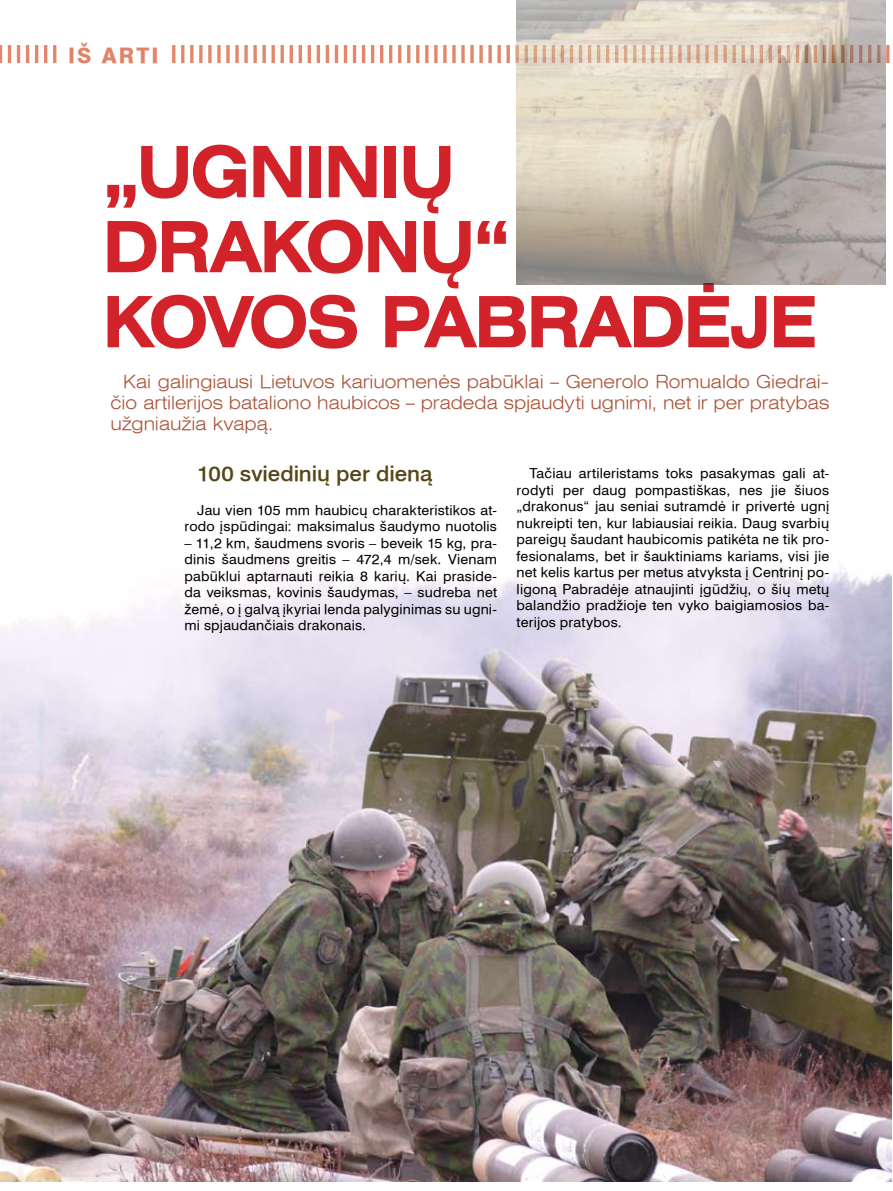
<style>
.page{position:relative;width:893px;height:1191px;background:#fff}
.page>*{position:absolute;margin:0;border:0;box-sizing:border-box;transform-origin:0 0}
.t1{font:700 expanded 70.95px/75px "Helvetica LT";letter-spacing:-.04em;color:#d2232a;scale:.89 1}
.t2{font:500 21px "Helvetica LT";letter-spacing:-.005em;color:#574417;scale:1.06 1}
.t3{font:800 21px "Helvetica LT";letter-spacing:.1em;color:#e18269}
.t4{font:300 expanded 18px/21px "Helvetica LT";letter-spacing:-.01em;color:#ab5439;text-align:justify}
.t5{font:13.5px/16.5px "Helvetica LT";letter-spacing:.01em;color:#000;text-align:justify;scale:1.06 1}
</style>
<div class="page">
<hr style="left:172px;top:45px;width:3px;height:18px;background:#e2866c">
<hr style="left:181px;top:45px;width:3px;height:18px;background:#e2866c">
<svg style="left:190px;top:45px;width:4px;height:18px"></svg>
<svg style="left:199px;top:45px;width:4px;height:18px"></svg>
<svg style="left:208px;top:45px;width:4px;height:18px"></svg>
<svg style="left:217px;top:45px;width:4px;height:18px"></svg>
<svg style="left:226px;top:45px;width:4px;height:18px"></svg>
<svg style="left:235px;top:45px;width:4px;height:18px"></svg>
<svg style="left:244px;top:45px;width:4px;height:18px"></svg>
<svg style="left:253px;top:45px;width:4px;height:18px"></svg>
<svg style="left:262px;top:45px;width:4px;height:18px"></svg>
<svg style="left:271px;top:45px;width:4px;height:18px"></svg>
<hr style="left:281px;top:45px;width:3px;height:18px;background:#e2866c">
<hr style="left:290px;top:45px;width:3px;height:18px;background:#e2866c">
<hr style="left:299px;top:45px;width:3px;height:18px;background:#e2866c">
<hr style="left:308px;top:45px;width:3px;height:18px;background:#e2866c">
<hr style="left:317px;top:45px;width:3px;height:18px;background:#e2866c">
<hr style="left:326px;top:45px;width:3px;height:18px;background:#e2866c">
<hr style="left:335px;top:45px;width:3px;height:18px;background:#e2866c">
<hr style="left:344px;top:45px;width:3px;height:18px;background:#e2866c">
<hr style="left:353px;top:45px;width:3px;height:18px;background:#e2866c">
<hr style="left:362px;top:45px;width:3px;height:18px;background:#e2866c">
<hr style="left:371px;top:45px;width:3px;height:18px;background:#e2866c">
<hr style="left:380px;top:45px;width:3px;height:18px;background:#e2866c">
<hr style="left:389px;top:45px;width:3px;height:18px;background:#e2866c">
<hr style="left:398px;top:45px;width:3px;height:18px;background:#e2866c">
<hr style="left:407px;top:45px;width:3px;height:18px;background:#e2866c">
<hr style="left:416px;top:45px;width:3px;height:18px;background:#e2866c">
<svg style="left:425px;top:45px;width:4px;height:18px"></svg>
<svg style="left:434px;top:45px;width:4px;height:18px"></svg>
<svg style="left:443px;top:45px;width:4px;height:18px"></svg>
<svg style="left:452px;top:45px;width:4px;height:18px"></svg>
<svg style="left:461px;top:45px;width:4px;height:18px"></svg>
<svg style="left:470px;top:45px;width:4px;height:18px"></svg>
<svg style="left:479px;top:45px;width:4px;height:18px"></svg>
<svg style="left:488px;top:45px;width:4px;height:18px"></svg>
<svg style="left:497px;top:45px;width:4px;height:18px"></svg>
<svg style="left:506px;top:45px;width:4px;height:18px"></svg>
<hr style="left:516px;top:45px;width:3px;height:18px;background:#e2866c">
<hr style="left:886px;top:45px;width:3px;height:18px;background:#e2866c">
<svg style="left:0;top:45px;width:2px;height:18px"></svg>
<hr style="left:8px;top:45px;width:3px;height:18px;background:#e2866c">
<hr style="left:17px;top:45px;width:3px;height:18px;background:#e2866c">
<hr style="left:26px;top:45px;width:3px;height:18px;background:#e2866c">
<hr style="left:35px;top:45px;width:3px;height:18px;background:#e2866c">
<hr style="left:44px;top:45px;width:3px;height:18px;background:#e2866c">
<hr style="left:53px;top:45px;width:3px;height:18px;background:#e2866c">
<img style="left:0;top:552px;width:891px;height:629px">
<img style="left:517px;top:0;width:369px;height:285px">
<h2 class="t3" style="left:68px;top:41px;width:92px">iš arti</h2>
<h1 class="t1" style="left:102px;top:135px;width:804px">„UGNINIŲ<br>DRAKONŲ“<br>KOVOS PABRADĖJE</h1>
<h3 class="t4" style="left:111px;top:370px;width:720px;text-indent:13px">Kai galingiausi Lietuvos kariuomenės pabūklai – Generolo Romualdo Giedrai&shy;čio artilerijos bataliono haubicos – pradeda spjaudyti ugnimi, net ir per pratybas užgniaužia kvapą.</h3>
<h2 class="t2" style="left:197px;top:460px;width:223px">100 sviedinių per dieną</h2>
<p class="t5" style="left:184px;top:501px;width:296px;text-align:right">Jau vien 105 mm haubicų charakteristikos at&shy;rodo įspūdingai: maksimalus šaudymo nuotolis</p>
<p class="t5" style="left:184px;top:534px;width:296px">– 11,2 km, šaudmens svoris – beveik 15 kg, pra&shy;dinis šaudmens greitis – 472,4 m/sek. Vienam pabūklui aptarnauti reikia 8 karių. Kai praside&shy;da veiksmas, kovinis šaudymas, – sudreba net žemė, o į galvą įkyriai lenda palyginimas su ugni&shy;mi spjaudančiais drakonais.</p>
<p class="t5" style="left:517px;top:465px;width:296px;text-indent:13px">Tačiau artileristams toks pasakymas gali at&shy;rodyti per daug pompastiškas, nes jie šiuos „drakonus“ jau seniai sutramdė ir privertė ugnį nukreipti ten, kur labiausiai reikia. Daug svarbių pareigų šaudant haubicomis patikėta ne tik pro&shy;fesionalams, bet ir šauktiniams kariams, visi jie net kelis kartus per metus atvyksta į Centrinį po&shy;ligoną Pabradėje atnaujinti įgūdžių, o šių metų balandžio pradžioje ten vyko baigiamosios ba&shy;terijos pratybos.</p>
</div>
